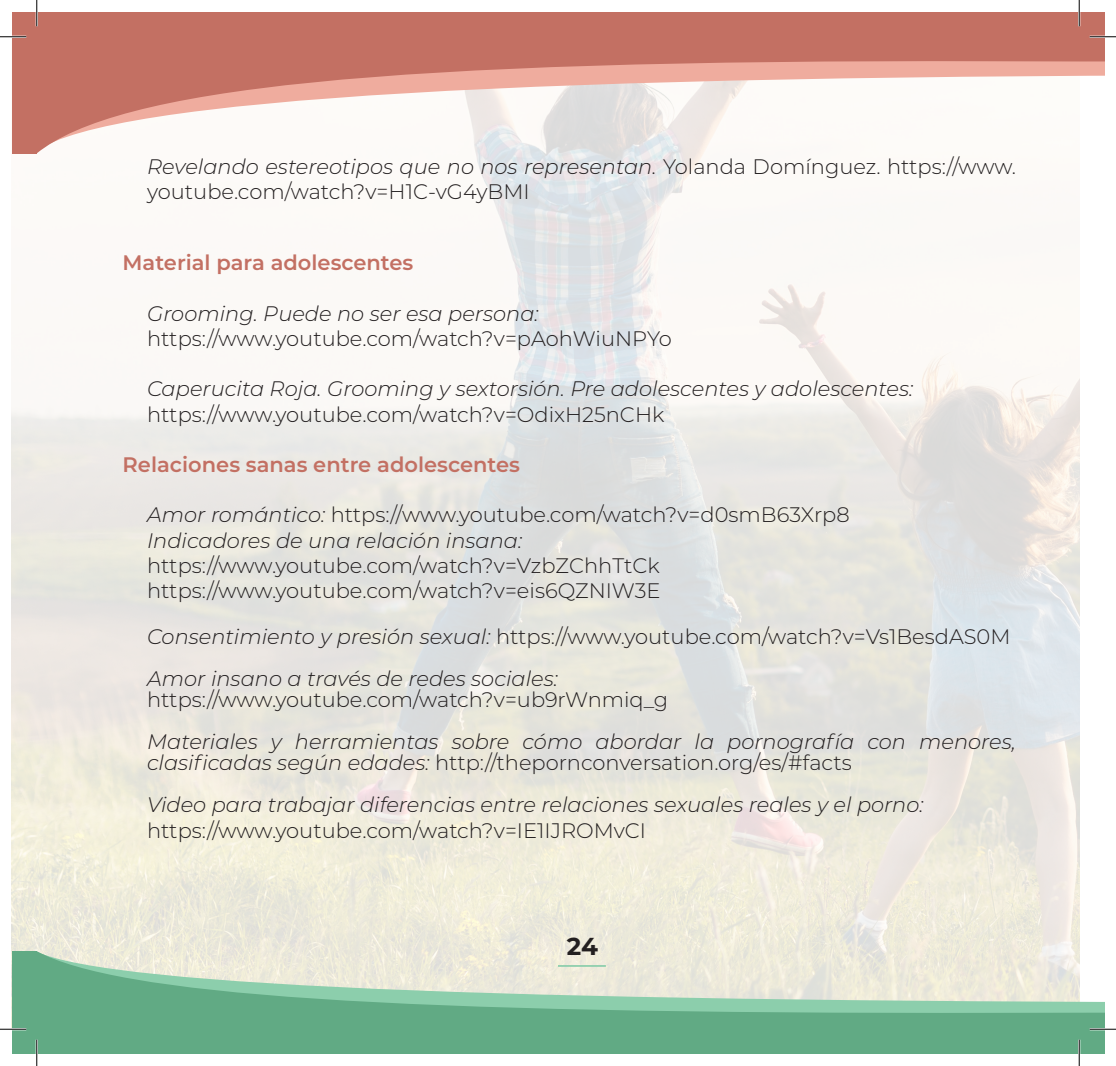
<style>
.page{position:relative;width:1116px;height:1066px;background:#fff}
.page>*{position:absolute;margin:0;border:0;box-sizing:border-box;transform-origin:0 0}
.t1{font:700 24.5px "Montserrat";color:#231f20}
.t2{font:300 21px/25.2px "Montserrat";color:#231f20}
.t3{font:italic 300 21px/21px "Montserrat";color:#231f20}
.t4{font:600 21px "Montserrat";color:#c37063}
.s1{font-style:italic}
.s2{font-style:normal}
</style>
<div class="page">
<img style="left:12px;top:153px;width:1066px;height:798px">
<svg style="left:37px;top:951px;width:1066px;height:69px;background:#b9d5bd"></svg>
<svg style="left:37px;top:45px;width:1066px;height:108px"></svg>
<div style="left:12px;top:12px;width:1091px;height:33px;background:#c37063"></div>
<div style="left:12px;top:1020px;width:1091px;height:34px;background:#61aa84"></div>
<div style="left:12px;top:23px;width:25px;height:130px;background:#c37063"></div>
<div style="left:12px;top:951px;width:25px;height:90px;background:#61aa84"></div>
<hr style="left:0;top:36px;width:26px;height:2px;background:#fff">
<hr style="left:1089px;top:36px;width:26px;height:2px;background:#fff">
<hr style="left:0;top:1028px;width:26px;height:2px;background:#fff">
<hr style="left:1089px;top:1028px;width:26px;height:2px;background:#fff">
<hr style="left:36px;top:0;width:2px;height:26px;background:#fff">
<hr style="left:36px;top:1039px;width:2px;height:27px;background:#fff">
<hr style="left:1077px;top:0;width:3px;height:26px;background:#fff">
<hr style="left:1077px;top:1039px;width:3px;height:27px;background:#fff">
<svg style="left:0;top:36px;width:26px;height:1px"></svg>
<svg style="left:1089px;top:36px;width:26px;height:1px"></svg>
<svg style="left:0;top:1029px;width:26px;height:1px"></svg>
<svg style="left:1089px;top:1029px;width:26px;height:1px"></svg>
<svg style="left:36px;top:0;width:1px;height:26px"></svg>
<svg style="left:36px;top:1039px;width:1px;height:27px"></svg>
<svg style="left:1078px;top:0;width:1px;height:26px"></svg>
<svg style="left:1078px;top:1039px;width:1px;height:27px"></svg>
<p class="t2" style="left:147px;top:153px;width:870px"><span class="s1">Revelando estereotipos que no nos representan.</span> Yolanda Domínguez. https://www. youtube.com/watch?v=H1C-vG4yBMI</p>
<p class="t4" style="left:122px;top:248px;width:292px">Material para adolescentes</p>
<p class="t3" style="left:147px;top:302px;width:393px">Grooming. Puede no ser esa persona:</p>
<p class="t2" style="left:147px;top:325px;width:526px">https://www.youtube.com/watch?v=pAohWiuNPYo</p>
<p class="t3" style="left:147px;top:378px;width:767px">Caperucita Roja. Grooming y sextorsión. Pre adolescentes y adolescentes:</p>
<p class="t2" style="left:147px;top:401px;width:519px">https://www.youtube.com/watch?v=OdixH25nCHk</p>
<p class="t4" style="left:122px;top:450px;width:399px">Relaciones sanas entre adolescentes</p>
<p class="t2" style="left:147px;top:502px;width:704px"><span class="s1">Amor romántico:</span> https://www.youtube.com/watch?v=d0smB63Xrp8</p>
<p class="t3" style="left:147px;top:529px;width:376px">Indicadores de una relación insana:</p>
<p class="t2" style="left:147px;top:552px;width:514px">https://www.youtube.com/watch?v=VzbZChhTtCk</p>
<p class="t2" style="left:147px;top:577px;width:515px">https://www.youtube.com/watch?v=eis6QZNIW3E</p>
<p class="t2" style="left:147px;top:623px;width:864px"><span class="s1">Consentimiento y presión sexual:</span> https://www.youtube.com/watch?v=Vs1BesdAS0M</p>
<p class="t3" style="left:147px;top:667px;width:412px">Amor insano a través de redes sociales:</p>
<p class="t2" style="left:147px;top:686px;width:522px">https://www.youtube.com/watch?v=ub9rWnmiq_g</p>
<p class="t3" style="left:147px;top:730px;width:870px">Materiales y herramientas sobre cómo abordar la pornografía con menores, clasificadas según edades: <span class="s2">http://thepornconversation.org/es/#facts</span></p>
<p class="t3" style="left:147px;top:793px;width:778px">Video para trabajar diferencias entre relaciones sexuales reales y el porno:</p>
<p class="t2" style="left:147px;top:817px;width:500px">https://www.youtube.com/watch?v=IE1IJROMvCI</p>
<p class="t1" style="left:567px;top:928px;width:33px">24</p>
</div>
